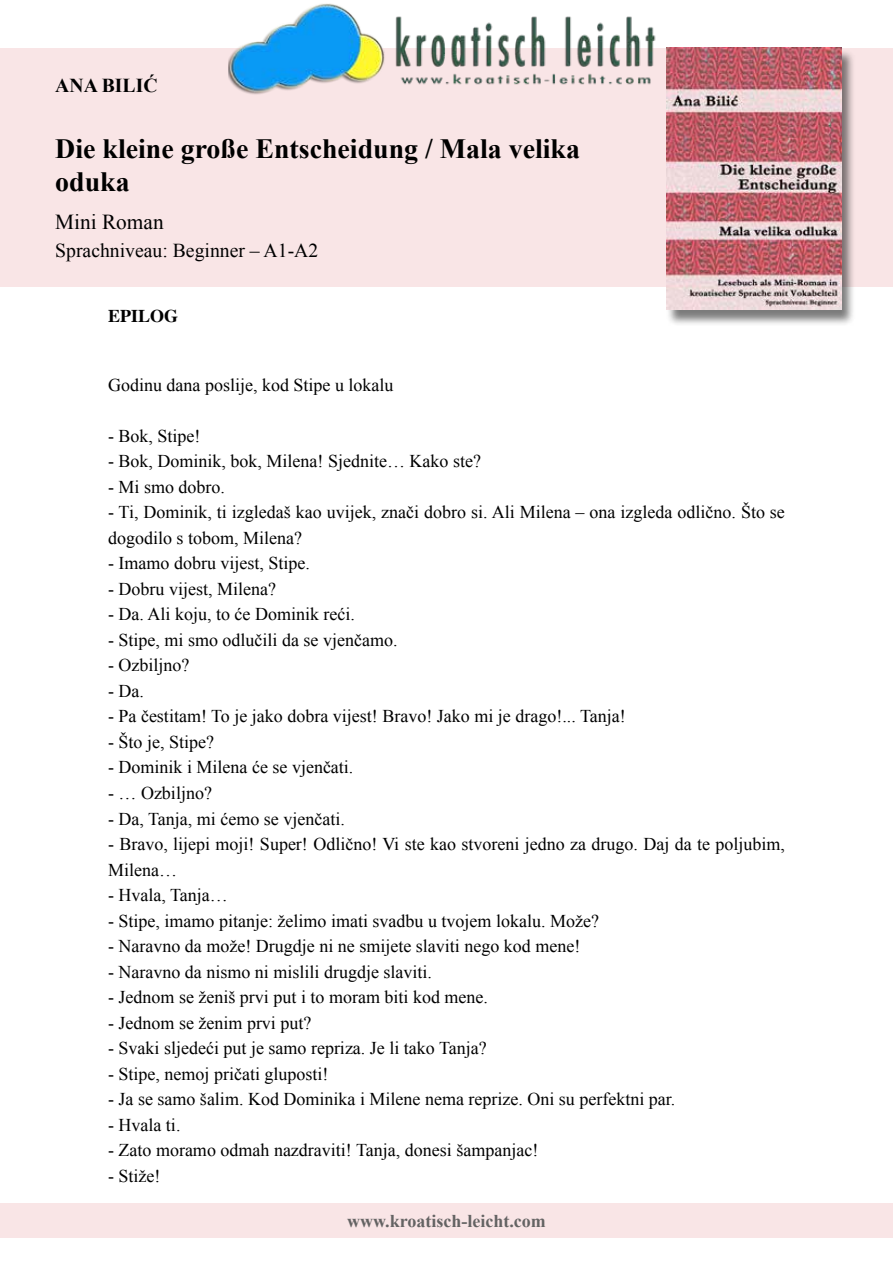
<style>
.page{position:relative;width:893px;height:1263px;background:#fff}
.page>*{position:absolute;margin:0;border:0;box-sizing:border-box;transform-origin:0 0}
.t1{font:700 27.9px/33.5px "Times New Roman";color:#000}
.t2{font:21.3px "Times New Roman";color:#000}
.t3{font:19.65px "Times New Roman";color:#000}
.t4{font:700 19.65px "Times New Roman";color:#000}
.t5{font:18px/25.5px "Times New Roman";color:#000}
.t6{font:700 18px "Times New Roman";color:#646363}
.t7{font:700 18px "Times";color:#000}
</style>
<div class="page">
<div style="left:0;top:49px;width:893px;height:238px;background:#f9e5e6"></div>
<div style="left:666px;top:49px;width:189px;height:277px;background:#000;opacity:.52"></div>
<img style="left:667px;top:48px;width:174px;height:262px">
<div style="left:0;top:1203px;width:893px;height:34px;background:#f9e5e6"></div>
<img style="left:228px;top:3px;width:437px;height:92px">
<p class="t4" style="left:55px;top:72px;width:104px">ANA BILIĆ</p>
<h1 class="t1" style="left:55px;top:131px;width:526px">Die kleine große Entscheidung / Mala velika oduka</h1>
<p class="t2" style="left:55px;top:208px;width:110px">Mini Roman</p>
<p class="t3" style="left:55px;top:237px;width:264px">Sprachniveau: Beginner – A1-A2</p>
<p class="t7" style="left:108px;top:299px;width:72px">EPILOG</p>
<p class="t5" style="left:108px;top:372px;width:287px">Godinu dana poslije, kod Stipe u lokalu</p>
<p class="t5" style="left:108px;top:423px;width:94px">- Bok, Stipe!</p>
<p class="t5" style="left:108px;top:448px;width:374px">- Bok, Dominik, bok, Milena! Sjednite… Kako ste?</p>
<p class="t5" style="left:108px;top:474px;width:118px">- Mi smo dobro.</p>
<p class="t5" style="left:108px;top:499px;width:678px">- Ti, Dominik, ti izgledaš kao uvijek, znači dobro si. Ali Milena – ona izgleda odlično. Što se dogodilo s tobom, Milena?</p>
<p class="t5" style="left:108px;top:550px;width:203px">- Imamo dobru vijest, Stipe.</p>
<p class="t5" style="left:108px;top:576px;width:169px">- Dobru vijest, Milena?</p>
<p class="t5" style="left:108px;top:601px;width:248px">- Da. Ali koju, to će Dominik reći.</p>
<p class="t5" style="left:108px;top:627px;width:291px">- Stipe, mi smo odlučili da se vjenčamo.</p>
<p class="t5" style="left:108px;top:652px;width:83px">- Ozbiljno?</p>
<p class="t5" style="left:108px;top:678px;width:37px">- Da.</p>
<p class="t5" style="left:108px;top:703px;width:519px">- Pa čestitam! To je jako dobra vijest! Bravo! Jako mi je drago!... Tanja!</p>
<p class="t5" style="left:108px;top:729px;width:108px">- Što je, Stipe?</p>
<p class="t5" style="left:108px;top:754px;width:247px">- Dominik i Milena će se vjenčati.</p>
<p class="t5" style="left:108px;top:780px;width:105px">- … Ozbiljno?</p>
<p class="t5" style="left:108px;top:805px;width:238px">- Da, Tanja, mi ćemo se vjenčati.</p>
<p class="t5" style="left:108px;top:831px;width:678px">- Bravo, lijepi moji! Super! Odlično! Vi ste kao stvoreni jedno za drugo. Daj da te poljubim,<br>Milena…</p>
<p class="t5" style="left:108px;top:882px;width:121px">- Hvala, Tanja…</p>
<p class="t5" style="left:108px;top:907px;width:492px">- Stipe, imamo pitanje: želimo imati svadbu u tvojem lokalu. Može?</p>
<p class="t5" style="left:108px;top:933px;width:474px">- Naravno da može! Drugdje ni ne smijete slaviti nego kod mene!</p>
<p class="t5" style="left:108px;top:958px;width:325px">- Naravno da nismo ni mislili drugdje slaviti.</p>
<p class="t5" style="left:108px;top:984px;width:381px">- Jednom se ženiš prvi put i to moram biti kod mene.</p>
<p class="t5" style="left:108px;top:1009px;width:205px">- Jednom se ženim prvi put?</p>
<p class="t5" style="left:108px;top:1035px;width:380px">- Svaki sljedeći put je samo repriza. Je li tako Tanja?</p>
<p class="t5" style="left:108px;top:1060px;width:222px">- Stipe, nemoj pričati gluposti!</p>
<p class="t5" style="left:108px;top:1086px;width:569px">- Ja se samo šalim. Kod Dominika i Milene nema reprize. Oni su perfektni par.</p>
<p class="t5" style="left:108px;top:1111px;width:74px">- Hvala ti.</p>
<p class="t5" style="left:108px;top:1137px;width:432px">- Zato moramo odmah nazdraviti! Tanja, donesi šampanjac!</p>
<p class="t5" style="left:108px;top:1162px;width:54px">- Stiže!</p>
<p class="t6" style="left:347px;top:1208px;width:200px">www.kroatisch-leicht.com</p>
</div>
